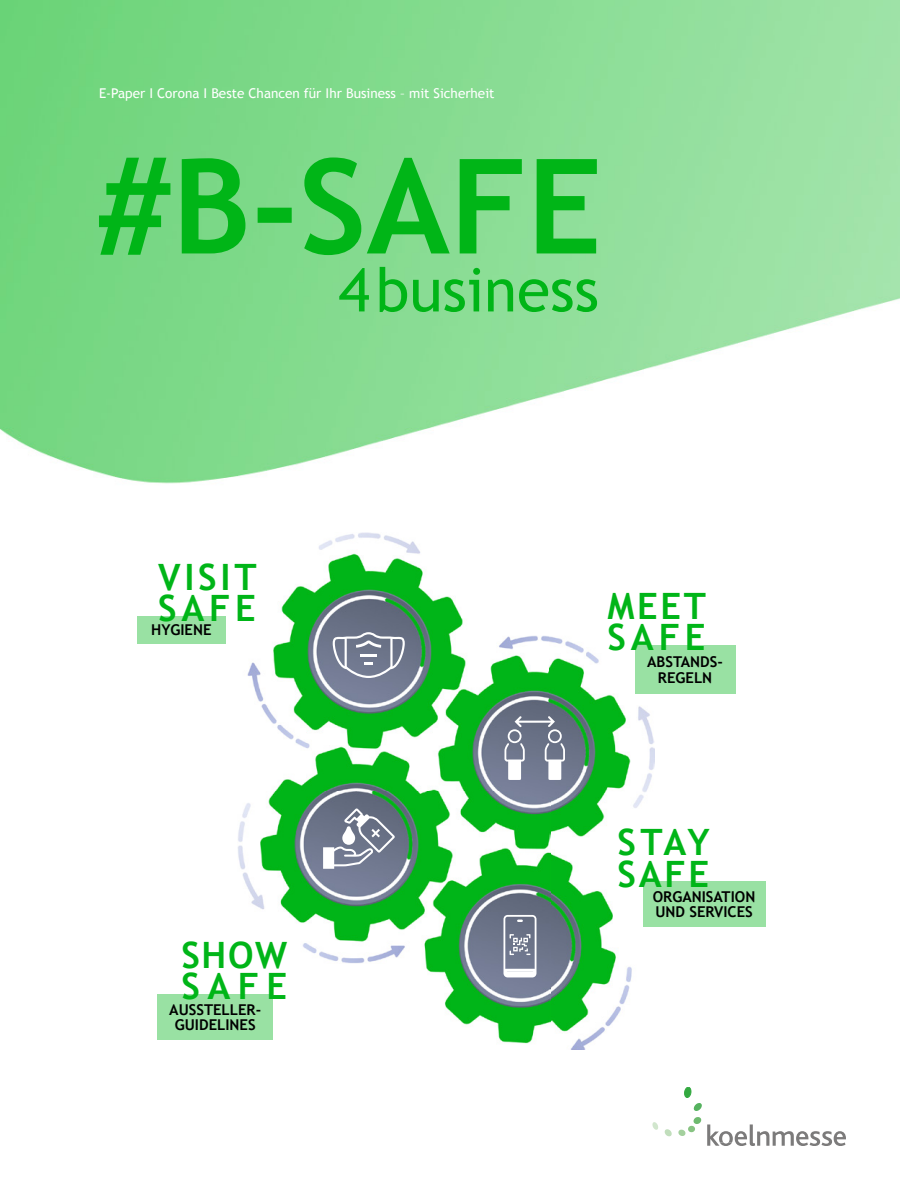
<style>
.page{position:relative;width:900px;height:1200px;background:#fff}
.page>*{position:absolute;margin:0;border:0;box-sizing:border-box;transform-origin:0 0}
.t1{font:700 36.3px/31.3px "Trebuchet MS";letter-spacing:.105em;color:#00b518}
.t2{font:700 36.3px/31.3px "Trebuchet MS";letter-spacing:.075em;color:#00b518}
.t3{font:700 36.3px/31.3px "Trebuchet MS";letter-spacing:.125em;color:#00b518}
.t4{font:700 14.85px/14.9px "Trebuchet MS";color:#000;text-align:center}
.t5{font:13.5px "Trebuchet MS";color:#fff}
</style>
<div class="page">
<svg style="left:652px;top:1122px;width:20px;height:15px"></svg>
<svg style="left:678px;top:1087px;width:168px;height:59px"></svg>
<img style="left:0;top:0;width:900px;height:484px">
<svg style="left:339px;top:267px;width:258px;height:45px;background:#61d16f"></svg>
<svg style="left:99px;top:158px;width:498px;height:97px;background:#4ccb5c"></svg>
<img style="left:238px;top:533px;width:416px;height:517px">
<svg style="left:333px;top:632px;width:72px;height:46px;background:#8b91a3"></svg>
<div style="left:137px;top:616px;width:88px;height:28px;background:#99e1a3"></div>
<div style="left:643px;top:881px;width:122px;height:45px;background:#99e1a3"></div>
<div style="left:635px;top:645px;width:100px;height:49px;background:#99e1a3"></div>
<div style="left:157px;top:994px;width:116px;height:45px;background:#99e1a3"></div>
<svg style="left:503px;top:915px;width:33px;height:62px"></svg>
<svg style="left:323px;top:809px;width:72px;height:60px"></svg>
<svg style="left:515px;top:716px;width:40px;height:11px"></svg>
<div style="left:548px;top:729px;width:14px;height:14px;border:2px solid #fff;border-radius:50%"></div>
<svg style="left:544px;top:742px;width:22px;height:38px"></svg>
<div style="left:508px;top:729px;width:14px;height:14px;border:2px solid #fff;border-radius:50%"></div>
<svg style="left:504px;top:742px;width:22px;height:38px"></svg>
<p class="t5" style="left:99px;top:85px;width:397px">E-Paper I Corona I Beste Chancen für Ihr Business – mit Sicherheit</p>
<h1 class="t1" style="left:158px;top:561px;width:100px">VISIT<br>SAFE</h1>
<p class="t4" style="left:151px;top:622px;width:62px">HYGIENE</p>
<h1 class="t3" style="left:181px;top:939px;width:107px">SHOW<br>SAFE</h1>
<p class="t4" style="left:169px;top:1002px;width:94px">AUSSTELLER-<br>GUIDELINES</p>
<h1 class="t1" style="left:608px;top:590px;width:100px">MEET<br>SAFE</h1>
<p class="t4" style="left:647px;top:653px;width:77px;line-height:16.4px">ABSTANDS-<br>REGELN</p>
<h1 class="t2" style="left:618px;top:827px;width:94px">STAY<br>SAFE</h1>
<p class="t4" style="left:653px;top:889px;width:104px;text-align:left">ORGANISATION<br>UND SERVICES</p>
</div>
